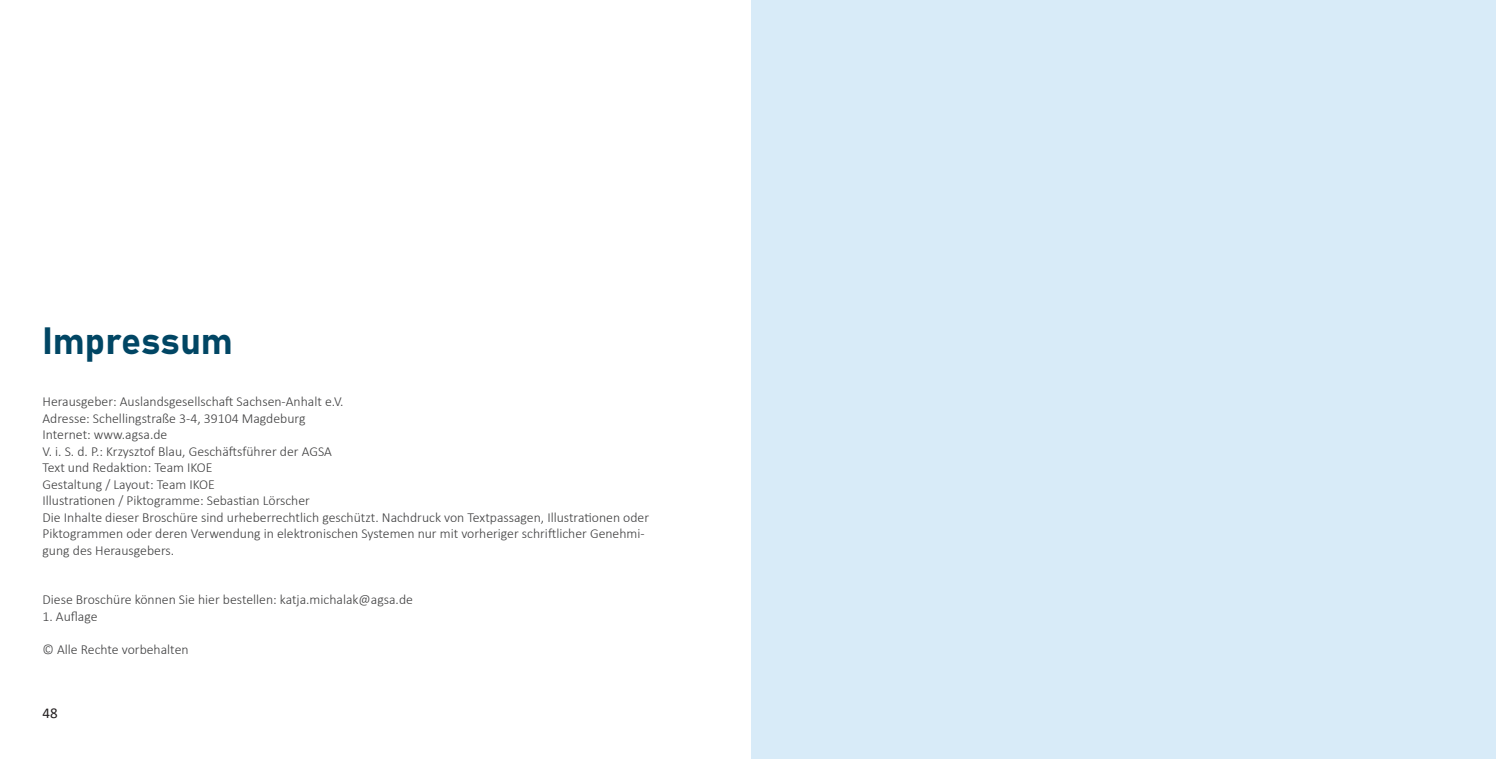
<style>
.page{position:relative;width:1503px;height:759px;background:#fff}
.page>*{position:absolute;margin:0;border:0;box-sizing:border-box;transform-origin:0 0}
.t1{font:37.5px "Bahnschrift";color:#014664}
.t2{font:15px "Calibri";color:#231f20}
.t3{font:300 13.75px/16.5px "Calibri";color:#3e3e3f}
</style>
<div class="page">
<div style="left:751px;top:0;width:744px;height:758px;background:#d8ebf8"></div>
<h1 class="t1" style="left:43px;top:312px;width:192px">Impressum</h1>
<p class="t3" style="left:43px;top:393px;width:608px">Herausgeber: Auslandsgesellschaft Sachsen-Anhalt e.V.<br>Adresse: Schellingstraße 3-4, 39104 Magdeburg<br>Internet: www.agsa.de<br>V. i. S. d. P.: Krzysztof Blau, Geschäftsführer der AGSA<br>Text und Redaktion: Team IKOE<br>Gestaltung / Layout: Team IKOE<br>Illustrationen / Piktogramme: Sebastian Lörscher<br>Die Inhalte dieser Broschüre sind urheberrechtlich geschützt. Nachdruck von Textpassagen, Illustrationen oder Piktogrammen oder deren Verwendung in elektronischen Systemen nur mit vorheriger schriftlicher Genehmi&shy;gung des Herausgebers.</p>
<p class="t3" style="left:43px;top:591px;width:372px">Diese Broschüre können Sie hier bestellen: katja.michalak@agsa.de</p>
<p class="t3" style="left:43px;top:607px;width:57px">1. Auflage</p>
<p class="t3" style="left:43px;top:640px;width:148px">© Alle Rechte vorbehalten</p>
<p class="t2" style="left:43px;top:702px;width:17px">48</p>
</div>
